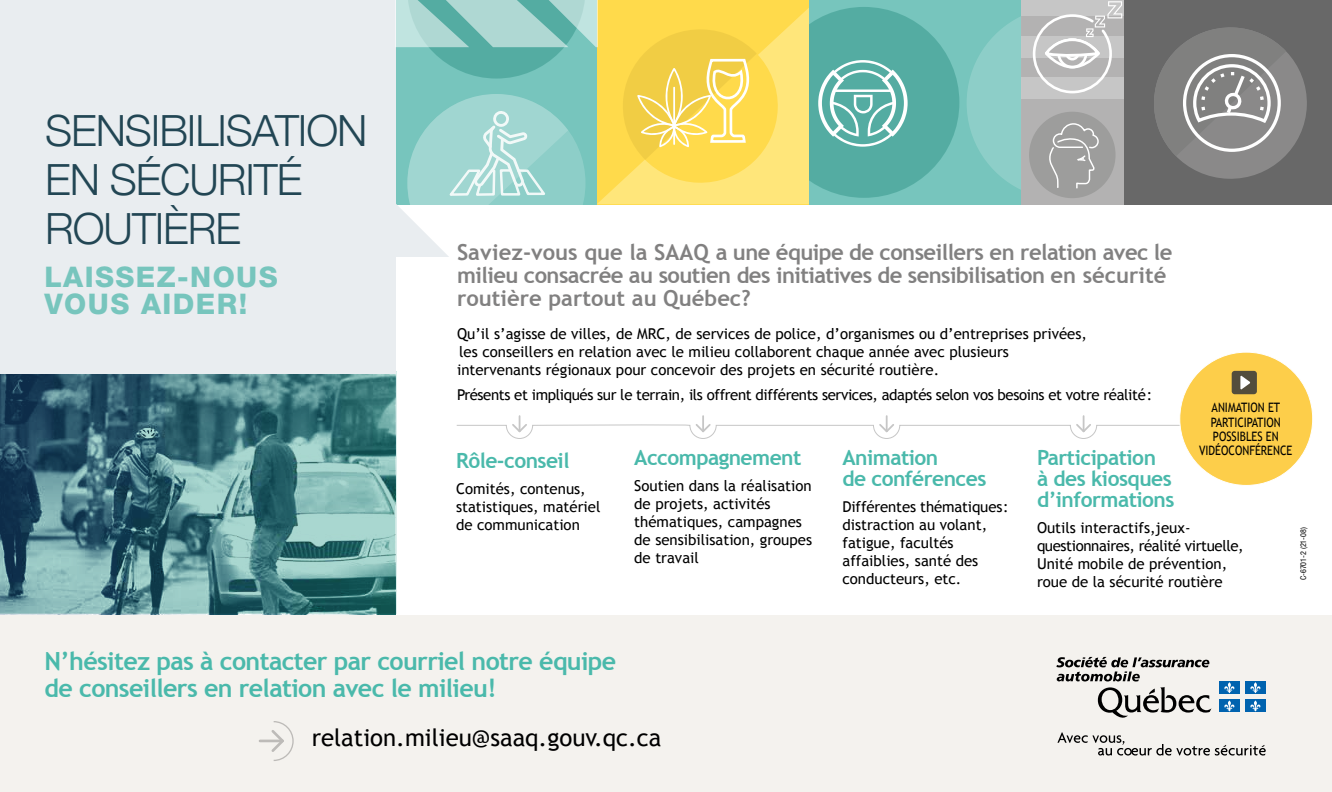
<style>
.page{position:relative;width:1332px;height:792px;background:#fff}
.page>*{position:absolute;margin:0;border:0;box-sizing:border-box;transform-origin:0 0}
.t1{font:300 43px/48.6px "Helvetica Neue";letter-spacing:-.025em;color:#224654}
.t2{font:800 28.4px/27.4px "Helvetica Neue LT Std";letter-spacing:.05em;color:#77c5bd}
.t3{font:700 25px/27px "Trebuchet MS";letter-spacing:-.025em;color:#4ab9ab}
.t4{font:24px "Trebuchet MS";color:#000}
.t5{font:700 22px/23px "Trebuchet MS";letter-spacing:-.025em;color:rgb(112 111 111/.88)}
.t6{font:700 21px/21px "Trebuchet MS";letter-spacing:-.025em;color:#4ab9ab}
.t7{font:15px/18px "Trebuchet MS";color:#000}
.t8{font:15px "Trebuchet MS";letter-spacing:-.025em;color:#000}
.t9{font:13px/14.4px "Trebuchet MS";color:#000;text-align:center;scale:.84 1}
.t10{font:condensed 8px "Helvetica Neue LT Std";color:#000}
</style>
<div class="page">
<img style="left:0;top:374px;width:395px;height:242px">
<div style="left:0;top:616px;width:1332px;height:176px;background:#f4f2ee"></div>
<div style="left:0;top:0;width:395px;height:374px;background:#e9edf0"></div>
<svg style="left:1056px;top:657px;width:155px;height:61px"></svg>
<div style="left:1219px;top:681px;width:20px;height:13px;background:#0063af"></div>
<svg style="left:1224px;top:682px;width:11px;height:11px"></svg>
<div style="left:1245px;top:681px;width:21px;height:13px;background:#0063af"></div>
<svg style="left:1250px;top:682px;width:11px;height:11px"></svg>
<div style="left:1219px;top:700px;width:20px;height:12px;background:#0063af"></div>
<svg style="left:1224px;top:700px;width:11px;height:12px"></svg>
<div style="left:1245px;top:700px;width:21px;height:12px;background:#0063af"></div>
<svg style="left:1250px;top:700px;width:11px;height:12px"></svg>
<svg style="left:1057px;top:732px;width:209px;height:24px"></svg>
<svg style="left:456px;top:416px;width:727px;height:23px"></svg>
<div style="left:1180px;top:352px;width:133px;height:133px;background:#fdce4a;border-radius:66px"></div>
<div style="left:1232px;top:371px;width:25px;height:23px;background:#534d3c;border-radius:3px"></div>
<svg style="left:1240px;top:376px;width:10px;height:14px"></svg>
<hr style="left:260px;top:740px;width:22px;height:2px;background:#c6c6c6">
<svg style="left:269px;top:721px;width:25px;height:40px"></svg>
<div style="left:1020px;top:0;width:109px;height:204px;background:#b3b2b2"></div>
<div style="left:1020px;top:0;width:117px;height:15px;background:#c6c6c6"></div>
<div style="left:1020px;top:36px;width:117px;height:22px;background:#c6c6c6"></div>
<div style="left:1020px;top:78px;width:117px;height:21px;background:#c6c6c6"></div>
<div style="left:1124px;top:0;width:208px;height:205px;background:#686868"></div>
<div style="left:809px;top:0;width:212px;height:204px;background:#77c5bd"></div>
<svg style="left:1154px;top:27px;width:153px;height:152px"></svg>
<svg style="left:1031px;top:1px;width:91px;height:93px"></svg>
<div style="left:1029px;top:112px;width:87px;height:86px;background:#9d9d9c;border-radius:50%"></div>
<svg style="left:967px;top:16px;width:54px;height:174px"></svg>
<svg style="left:395px;top:0;width:564px;height:257px"></svg>
<svg style="left:1049px;top:123px;width:50px;height:66px"></svg>
<h1 class="t1" style="left:45px;top:104px;width:324px">SENSIBILISATION<br>EN SÉCURITÉ<br>ROUTIÈRE</h1>
<h2 class="t2" style="left:44px;top:263px;width:235px">LAISSEZ-NOUS<br>VOUS AIDER!</h2>
<h3 class="t5" style="left:457px;top:240px;width:717px">Saviez-vous que la SAAQ a une équipe de conseillers en relation avec le milieu consacrée au soutien des initiatives de sensibilisation en sécurité routière partout au Québec?</h3>
<p class="t7" style="left:457px;top:324px;width:631px">Qu’il s’agisse de villes, de MRC, de services de police, d’organismes ou d’entreprises privées, les conseillers en relation avec le milieu collaborent chaque année avec plusieurs intervenants régionaux pour concevoir des projets en sécurité routière.</p>
<p class="t8" style="left:457px;top:386px;width:697px">Présents et impliqués sur le terrain, ils offrent différents services, adaptés selon vos besoins et votre réalité:</p>
<p class="t9" style="left:1199px;top:400px;width:113px">ANIMATION ET<br>PARTICIPATION<br>POSSIBLES EN<br>VIDÉOCONFÉRENCE</p>
<h3 class="t6" style="left:634px;top:447px;width:169px">Accompagnement</h3>
<p class="t7" style="left:634px;top:477px;width:179px">Soutien dans la réalisation de projets, activités thématiques, campagnes de sensibilisation, groupes de travail</p>
<h3 class="t6" style="left:842px;top:447px;width:145px">Animation<br>de conférences</h3>
<p class="t7" style="left:842px;top:498px;width:168px">Différentes thématiques: distraction au volant, fatigue, facultés affaiblies, santé des conducteurs, etc.</p>
<h3 class="t6" style="left:1037px;top:447px;width:139px">Participation<br>à des kiosques d’informations</h3>
<p class="t7" style="left:1037px;top:519px;width:208px">Outils interactifs,jeux&shy;questionnaires, réalité virtuelle,<br>Unité mobile de prévention, roue de la sécurité routière</p>
<h3 class="t6" style="left:456px;top:450px;width:115px">Rôle-conseil</h3>
<p class="t7" style="left:456px;top:480px;width:146px">Comités, contenus, statistiques, matériel de communication</p>
<p class="t10" style="left:1299px;top:580px;width:54px;rotate:-90deg">C-6701-2 (21-08)</p>
<h3 class="t3" style="left:45px;top:648px;width:573px">N’hésitez pas à contacter par courriel notre équipe de conseillers en relation avec le milieu!</h3>
<h3 class="t4" style="left:312px;top:724px;width:351px">relation.milieu@saaq.gouv.qc.ca</h3>
</div>
